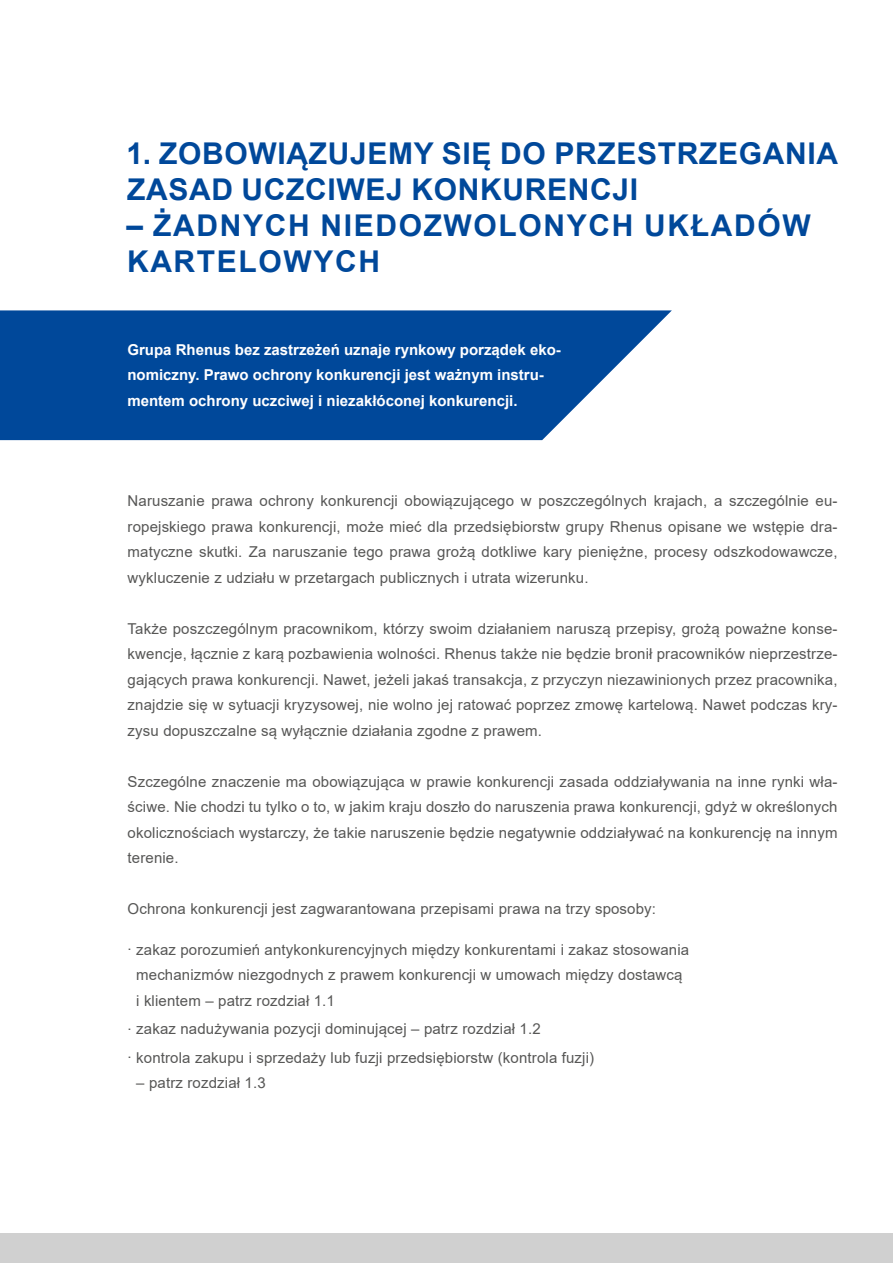
<style>
.page{position:relative;width:893px;height:1263px;background:#fff}
.page>*{position:absolute;margin:0;border:0;box-sizing:border-box;transform-origin:0 0}
.t1{font:700 30px/36px "Arial";letter-spacing:.02em;color:#00489a}
.t2{font:700 30px/36px "Arial";letter-spacing:.055em;color:#00489a}
.t3{font:15px/25.5px "Arial";letter-spacing:.01em;color:#575756;text-align:justify}
.t4{font:700 15px/25.5px "Arial";color:#fff}
</style>
<div class="page">
<div style="left:0;top:1233px;width:893px;height:30px;background:#d0d0d0"></div>
<svg style="left:0;top:310px;width:672px;height:130px;background:#1557a2"></svg>
<h1 class="t1" style="left:126px;top:136px;width:713px">1. ZOBOWIĄZUJEMY SIĘ DO PRZESTRZEGANIA<br>ZASAD UCZCIWEJ KONKURENCJI</h1>
<h1 class="t2" style="left:126px;top:208px;width:686px">– ŻADNYCH NIEDOZWOLONYCH UKŁADÓW<br>KARTELOWYCH</h1>
<p class="t4" style="left:127px;top:337px;width:435px">Grupa Rhenus bez zastrzeżeń uznaje rynkowy porządek eko&shy;nomiczny. Prawo ochrony konkurencji jest ważnym instru&shy;mentem ochrony uczciwej i niezakłóconej konkurencji.</p>
<p class="t3" style="left:128px;top:488px;width:711px">Naruszanie prawa ochrony konkurencji obowiązującego w poszczególnych krajach, a szczególnie eu&shy;ropejskiego prawa konkurencji, może mieć dla przedsiębiorstw grupy Rhenus opisane we wstępie dra&shy;matyczne skutki. Za naruszanie tego prawa grożą dotkliwe kary pieniężne, procesy odszkodowawcze, wykluczenie z udziału w przetargach publicznych i utrata wizerunku.</p>
<p class="t3" style="left:128px;top:616px;width:711px">Także poszczególnym pracownikom, którzy swoim działaniem naruszą przepisy, grożą poważne konse&shy;kwencje, łącznie z karą pozbawienia wolności. Rhenus także nie będzie bronił pracowników nieprzestrze&shy;gających prawa konkurencji. Nawet, jeżeli jakaś transakcja, z przyczyn niezawinionych przez pracownika, znajdzie się w sytuacji kryzysowej, nie wolno jej ratować poprzez zmowę kartelową. Nawet podczas kry&shy;zysu dopuszczalne są wyłącznie działania zgodne z prawem.</p>
<p class="t3" style="left:128px;top:769px;width:711px">Szczególne znaczenie ma obowiązująca w prawie konkurencji zasada oddziaływania na inne rynki wła&shy;ściwe. Nie chodzi tu tylko o to, w jakim kraju doszło do naruszenia prawa konkurencji, gdyż w określonych okolicznościach wystarczy, że takie naruszenie będzie negatywnie oddziaływać na konkurencję na innym terenie.</p>
<p class="t3" style="left:128px;top:896px;width:530px">Ochrona konkurencji jest zagwarantowana przepisami prawa na trzy sposoby:</p>
<p class="t3" style="left:136px;top:937px;width:554px;text-align:left;text-indent:-9px">. zakaz porozumień antykonkurencyjnych między konkurentami i zakaz stosowania mechanizmów niezgodnych z prawem konkurencji w umowach między dostawcą i klientem – patrz rozdział 1.1</p>
<p class="t3" style="left:128px;top:1015px;width:468px;line-height:28.5px">. zakaz nadużywania pozycji dominującej – patrz rozdział 1.2<br>. kontrola zakupu i sprzedaży lub fuzji przedsiębiorstw (kontrola fuzji)</p>
<p class="t3" style="left:136px;top:1070px;width:131px">– patrz rozdział 1.3</p>
</div>
